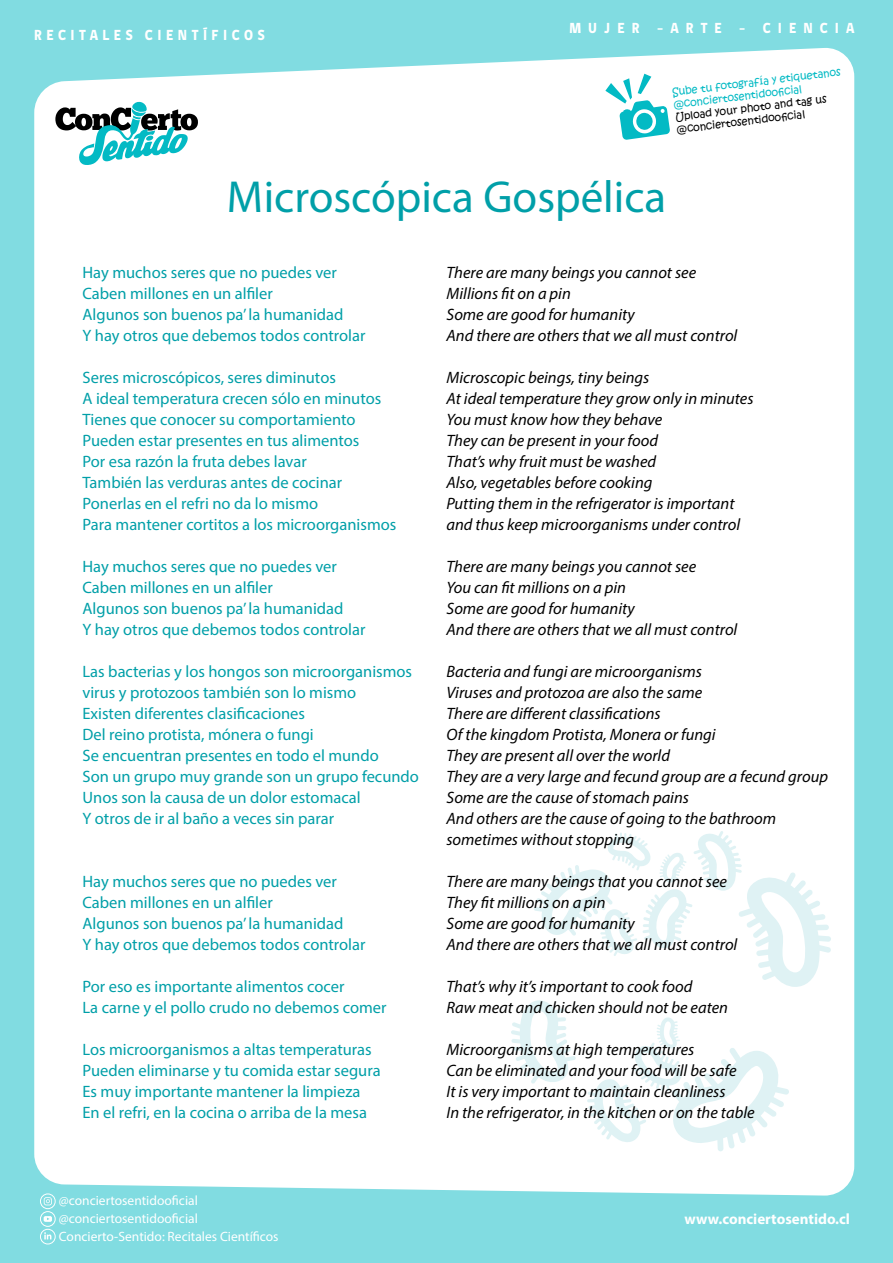
<style>
.page{position:relative;width:893px;height:1263px;background:#81dce1}
.page>*{position:absolute;margin:0;border:0;box-sizing:border-box;transform-origin:0 0}
.texto{font:45px "Myriad Pro";color:#009fa8}
.texto_ingles{font:italic 16.5px/21px "Myriad Pro";color:#000}
.texto-2{font:16.5px "Myriad Pro";color:#009fa8}
.t1{font:700 15px "Myriad Pro";color:#fff}
.t2{font:800 15px "gob CL";letter-spacing:.33em;color:#fff;scale:.9 1}
.t3{font:800 15px "gob CL";letter-spacing:.52em;color:#fff;scale:.9 1}
.t4{font:13.5px/18px "Myriad Pro";color:#fff}
.t5{font:10.5px/12.6px "Kristen ITC";color:#03bac4}
.t6{font:10.5px/12.6px "Kristen ITC";color:#000}
</style>
<div class="page">
<div style="left:34px;top:48px;width:820px;height:1148px;background:#fff"></div>
<svg style="left:534px;top:831px;width:297px;height:156px;background:#f7fbfc"></svg>
<svg style="left:587px;top:1017px;width:202px;height:134px;background:#f5fbfb"></svg>
<svg style="left:511px;top:999px;width:65px;height:85px;background:#f1f9fa"></svg>
<svg style="left:40px;top:1193px;width:16px;height:51px"></svg>
<svg style="left:55px;top:101px;width:143px;height:65px;background:#97c2c4"></svg>
<svg style="left:605px;top:74px;width:65px;height:66px;background:#a1e5e8"></svg>
<p class="t2" style="left:34px;top:25px;width:258px">RECITALES CIENTÍFICOS</p>
<p class="t3" style="left:569px;top:18px;width:318px">MUJER -ARTE - CIENCIA</p>
<p class="t5" style="left:671px;top:86px;width:171px;rotate:-7deg">Sube tu fotografía y etiquetanos @conciertosentidoofi cial</p>
<p class="t6" style="left:674px;top:111px;width:154px;rotate:-7deg">Upload your photo and tag us @conciertosentidoofi cial</p>
<p class="texto" style="left:227px;top:169px;width:441px">Microscópica Gospélica</p>
<p class="texto-2" style="left:82px;top:262px;width:256px">Hay muchos seres que no puedes ver</p>
<p class="texto-2" style="left:82px;top:283px;width:192px">Caben millones en un alfiler</p>
<p class="texto-2" style="left:82px;top:304px;width:262px">Algunos son buenos pa’ la humanidad</p>
<p class="texto-2" style="left:82px;top:325px;width:284px">Y hay otros que debemos todos controlar</p>
<p class="texto-2" style="left:82px;top:367px;width:255px">Seres microscópicos, seres diminutos</p>
<p class="texto-2" style="left:82px;top:388px;width:300px">A ideal temperatura crecen sólo en minutos</p>
<p class="texto-2" style="left:82px;top:409px;width:275px">Tienes que conocer su comportamiento</p>
<p class="texto-2" style="left:82px;top:430px;width:278px">Pueden estar presentes en tus alimentos</p>
<p class="texto-2" style="left:82px;top:451px;width:226px">Por esa razón la fruta debes lavar</p>
<p class="texto-2" style="left:82px;top:472px;width:261px">También las verduras antes de cocinar</p>
<p class="texto-2" style="left:82px;top:493px;width:237px">Ponerlas en el refri no da lo mismo</p>
<p class="texto-2" style="left:82px;top:514px;width:315px">Para mantener cortitos a los microorganismos</p>
<p class="texto-2" style="left:82px;top:556px;width:256px">Hay muchos seres que no puedes ver</p>
<p class="texto-2" style="left:82px;top:577px;width:192px">Caben millones en un alfiler</p>
<p class="texto-2" style="left:82px;top:598px;width:262px">Algunos son buenos pa’ la humanidad</p>
<p class="texto-2" style="left:82px;top:619px;width:284px">Y hay otros que debemos todos controlar</p>
<p class="texto-2" style="left:82px;top:661px;width:331px">Las bacterias y los hongos son microorganismos</p>
<p class="texto-2" style="left:82px;top:682px;width:275px">virus y protozoos también son lo mismo</p>
<p class="texto-2" style="left:82px;top:703px;width:224px">Existen diferentes clasificaciones</p>
<p class="texto-2" style="left:82px;top:724px;width:233px">Del reino protista, mónera o fungi</p>
<p class="texto-2" style="left:82px;top:745px;width:298px">Se encuentran presentes en todo el mundo</p>
<p class="texto-2" style="left:82px;top:766px;width:338px">Son un grupo muy grande son un grupo fecundo</p>
<p class="texto-2" style="left:82px;top:787px;width:280px">Unos son la causa de un dolor estomacal</p>
<p class="texto-2" style="left:82px;top:808px;width:253px">Y otros de ir al baño a veces sin parar</p>
<p class="texto-2" style="left:82px;top:871px;width:256px">Hay muchos seres que no puedes ver</p>
<p class="texto-2" style="left:82px;top:892px;width:192px">Caben millones en un alfiler</p>
<p class="texto-2" style="left:82px;top:913px;width:262px">Algunos son buenos pa’ la humanidad</p>
<p class="texto-2" style="left:82px;top:934px;width:284px">Y hay otros que debemos todos controlar</p>
<p class="texto-2" style="left:82px;top:976px;width:264px">Por eso es importante alimentos cocer</p>
<p class="texto-2" style="left:82px;top:997px;width:305px">La carne y el pollo crudo no debemos comer</p>
<p class="texto-2" style="left:82px;top:1039px;width:291px">Los microorganismos a altas temperaturas</p>
<p class="texto-2" style="left:82px;top:1060px;width:300px">Pueden eliminarse y tu comida estar segura</p>
<p class="texto-2" style="left:82px;top:1081px;width:279px">Es muy importante mantener la limpieza</p>
<p class="texto-2" style="left:82px;top:1102px;width:286px">En el refri, en la cocina o arriba de la mesa</p>
<p class="texto_ingles" style="left:446px;top:262px;width:251px">There are many beings you cannot see</p>
<p class="texto_ingles" style="left:446px;top:283px;width:126px">Millions fit on a pin</p>
<p class="texto_ingles" style="left:446px;top:304px;width:190px">Some are good for humanity</p>
<p class="texto_ingles" style="left:446px;top:325px;width:292px">And there are others that we all must control</p>
<p class="texto_ingles" style="left:446px;top:367px;width:204px">Microscopic beings, tiny beings</p>
<p class="texto_ingles" style="left:446px;top:388px;width:308px">At ideal temperature they grow only in minutes</p>
<p class="texto_ingles" style="left:446px;top:409px;width:217px">You must know how they behave</p>
<p class="texto_ingles" style="left:446px;top:430px;width:213px">They can be present in your food</p>
<p class="texto_ingles" style="left:446px;top:451px;width:211px">That’s why fruit must be washed</p>
<p class="texto_ingles" style="left:446px;top:472px;width:207px">Also, vegetables before cooking</p>
<p class="texto_ingles" style="left:446px;top:493px;width:290px">Putting them in the refrigerator is important</p>
<p class="texto_ingles" style="left:446px;top:514px;width:295px">and thus keep microorganisms under control</p>
<p class="texto_ingles" style="left:446px;top:556px;width:251px">There are many beings you cannot see</p>
<p class="texto_ingles" style="left:446px;top:577px;width:181px">You can fit millions on a pin</p>
<p class="texto_ingles" style="left:446px;top:598px;width:190px">Some are good for humanity</p>
<p class="texto_ingles" style="left:446px;top:619px;width:292px">And there are others that we all must control</p>
<p class="texto_ingles" style="left:446px;top:661px;width:257px">Bacteria and fungi are microorganisms</p>
<p class="texto_ingles" style="left:446px;top:682px;width:257px">Viruses and protozoa are also the same</p>
<p class="texto_ingles" style="left:446px;top:703px;width:216px">There are different classifications</p>
<p class="texto_ingles" style="left:446px;top:724px;width:271px">Of the kingdom Protista, Monera or fungi</p>
<p class="texto_ingles" style="left:446px;top:745px;width:225px">They are present all over the world</p>
<p class="texto_ingles" style="left:446px;top:766px;width:383px">They are a very large and fecund group are a fecund group</p>
<p class="texto_ingles" style="left:446px;top:787px;width:244px">Some are the cause of stomach pains</p>
<p class="texto_ingles" style="left:446px;top:808px;width:331px">And others are the cause of going to the bathroom sometimes without stopping</p>
<p class="texto_ingles" style="left:446px;top:871px;width:282px">There are many beings that you cannot see</p>
<p class="texto_ingles" style="left:446px;top:892px;width:161px">They fit millions on a pin</p>
<p class="texto_ingles" style="left:446px;top:913px;width:190px">Some are good for humanity</p>
<p class="texto_ingles" style="left:446px;top:934px;width:292px">And there are others that we all must control</p>
<p class="texto_ingles" style="left:446px;top:976px;width:248px">That’s why it’s important to cook food</p>
<p class="texto_ingles" style="left:446px;top:997px;width:283px">Raw meat and chicken should not be eaten</p>
<p class="texto_ingles" style="left:446px;top:1039px;width:249px">Microorganisms at high temperatures</p>
<p class="texto_ingles" style="left:446px;top:1060px;width:292px">Can be eliminated and your food will be safe</p>
<p class="texto_ingles" style="left:446px;top:1081px;width:281px">It is very important to maintain cleanliness</p>
<p class="texto_ingles" style="left:446px;top:1102px;width:310px">In the refrigerator, in the kitchen or on the table</p>
<p class="t4" style="left:59px;top:1191px;width:221px">@conciertosentidooficial @conciertosentidooficial<br>Concierto-Sentido: Recitales Científicos</p>
<p class="t1" style="left:684px;top:1209px;width:167px">www.conciertosentido.cl</p>
</div>
